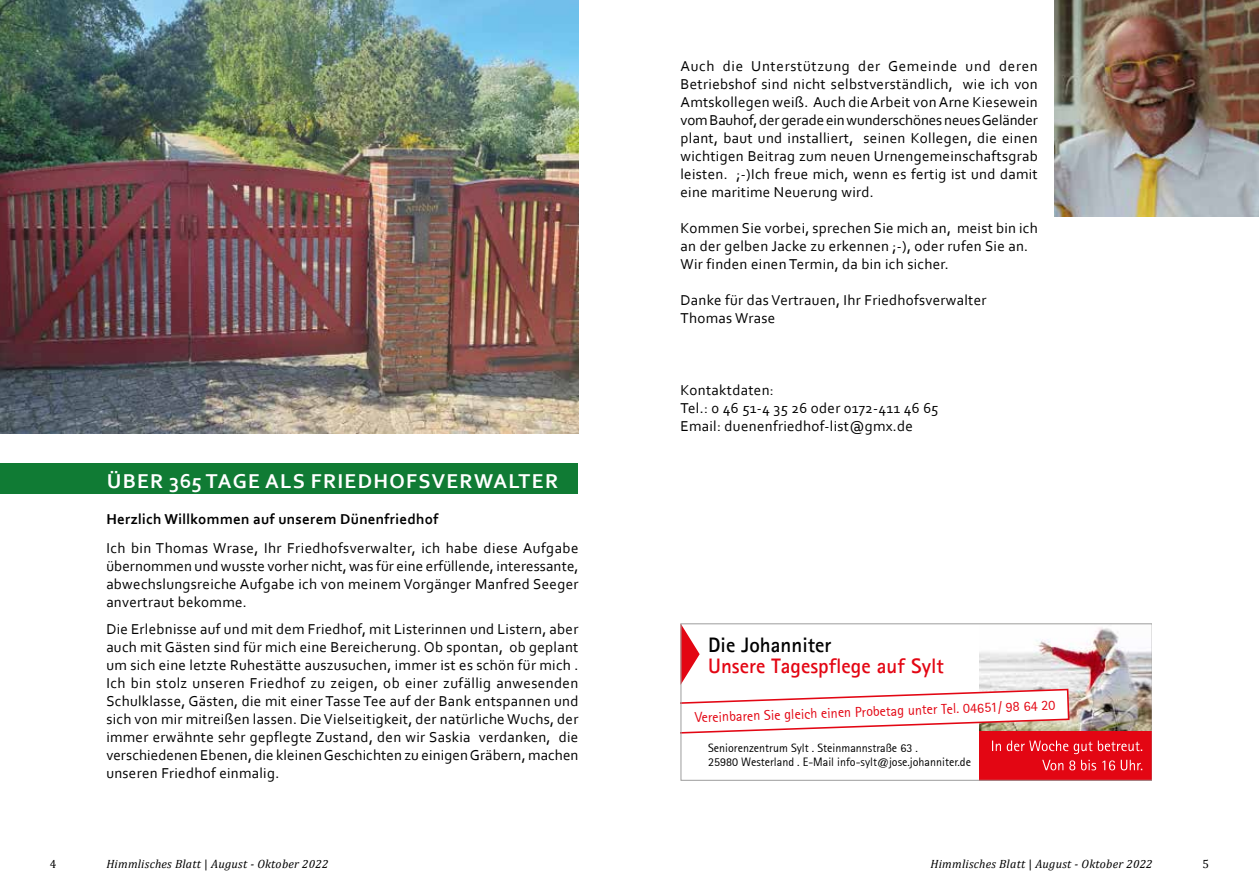
<style>
.page{position:relative;width:1259px;height:893px;background:#fff}
.page>*{position:absolute;margin:0;border:0;box-sizing:border-box;transform-origin:0 0}
.t1{font:700 21px "Corbel";letter-spacing:.06em;color:#fff}
.t2{font:700 21px "Agfa Rotis Sans Serif";color:#e30613}
.t3{font:700 21px "Agfa Rotis Sans Serif";color:#000}
.t4{font:15px/18px "Corbel";letter-spacing:.02em;color:#000;text-align:justify}
.t5{font:700 15px "Corbel";letter-spacing:.02em;color:#000}
.t6{font:14.1px "Agfa Rotis Sans Serif";color:#e30613}
.t7{font:12px/14.4px "Agfa Rotis Sans Serif";color:#000}
.t8{font:italic 12px "Cambria";letter-spacing:.02em;color:#000}
.t9{font:12px "Cambria";color:#000}
.s1{font-style:normal}
</style>
<div class="page">
<img style="left:1054px;top:0;width:205px;height:217px">
<img style="left:0;top:0;width:578px;height:434px">
<div style="left:0;top:463px;width:578px;height:31px;background:#107b34"></div>
<img style="left:1142px;top:651px;width:8px;height:81px">
<div style="left:979px;top:732px;width:173px;height:49px;background:#e30613"></div>
<svg style="left:682px;top:626px;width:460px;height:145px"></svg>
<div style="left:680px;top:623px;width:472px;height:158px;border:1px solid #9d9d9c"></div>
<p class="t4" style="left:680px;top:56px;width:359px">Auch die Unterstützung der Gemeinde und deren Betriebshof sind nicht selbstverständlich, wie ich von Amtskollegen weiß. Auch die Arbeit von Arne Kiesewein vom Bauhof, der gerade ein wunderschönes neues Geländer plant, baut und installiert, seinen Kollegen, die einen wichtigen Beitrag zum neuen Urnengemeinschaftsgrab leisten. ;-)Ich freue mich, wenn es fertig ist und damit eine maritime Neuerung wird.</p>
<p class="t4" style="left:680px;top:218px;width:359px;text-align:left">Kommen Sie vorbei, sprechen Sie mich an, meist bin ich an der gelben Jacke zu erkennen ;-), oder rufen Sie an.<br>Wir finden einen Termin, da bin ich sicher.</p>
<p class="t4" style="left:680px;top:290px;width:307px">Danke für das Vertrauen, Ihr Friedhofsverwalter<br>Thomas Wrase</p>
<h1 class="t1" style="left:107px;top:468px;width:453px">ÜBER 365 TAGE ALS FRIEDHOFSVERWALTER</h1>
<p class="t5" style="left:106px;top:510px;width:333px">Herzlich Willkommen auf unserem Dünenfriedhof</p>
<p class="t4" style="left:106px;top:538px;width:474px">Ich bin Thomas Wrase, Ihr Friedhofsverwalter, ich habe diese Aufgabe übernommen und wusste vorher nicht, was für eine erfüllende, interessante, abwechslungsreiche Aufgabe ich von meinem Vorgänger Manfred Seeger anvertraut bekomme.</p>
<p class="t4" style="left:106px;top:619px;width:474px">Die Erlebnisse auf und mit dem Friedhof, mit Listerinnen und Listern, aber auch mit Gästen sind für mich eine Bereicherung. Ob spontan, ob geplant um sich eine letzte Ruhestätte auszusuchen, immer ist es schön für mich .<br>Ich bin stolz unseren Friedhof zu zeigen, ob einer zufällig anwesenden Schulklasse, Gästen, die mit einer Tasse Tee auf der Bank entspannen und sich von mir mitreißen lassen. Die Vielseitigkeit, der natürliche Wuchs, der immer erwähnte sehr gepflegte Zustand, den wir Saskia verdanken, die verschiedenen Ebenen, die kleinen Geschichten zu einigen Gräbern, machen unseren Friedhof einmalig.</p>
<p class="t4" style="left:680px;top:380px;width:259px;text-align:left">Kontaktdaten:<br>Tel.: 0 46 51-4 35 26 oder 0172-411 46 65<br>Email: duenenfriedhof-list@gmx.de</p>
<h1 class="t3" style="left:708px;top:632px;width:125px">Die Johanniter</h1>
<h1 class="t2" style="left:708px;top:653px;width:237px">Unsere Tagespflege auf Sylt</h1>
<p class="t6" style="left:694px;top:709px;width:362px;rotate:-2deg">Vereinbaren Sie gleich einen Probetag unter Tel. 04651/ 98 64 20</p>
<p class="t7" style="left:708px;top:740px;width:264px">Seniorenzentrum Sylt . Steinmannstraße 63 .<br>25980 Westerland . E-Mail info-sylt@jose.johanniter.de</p>
<p class="t9" style="left:50px;top:857px;width:8px">4</p>
<p class="t8" style="left:106px;top:856px;width:224px">Himmlisches Blatt <span class="s1">|</span> August - Oktober 2022</p>
<p class="t8" style="left:930px;top:856px;width:224px">Himmlisches Blatt <span class="s1">|</span> August - Oktober 2022</p>
<p class="t9" style="left:1202px;top:857px;width:8px">5</p>
</div>
